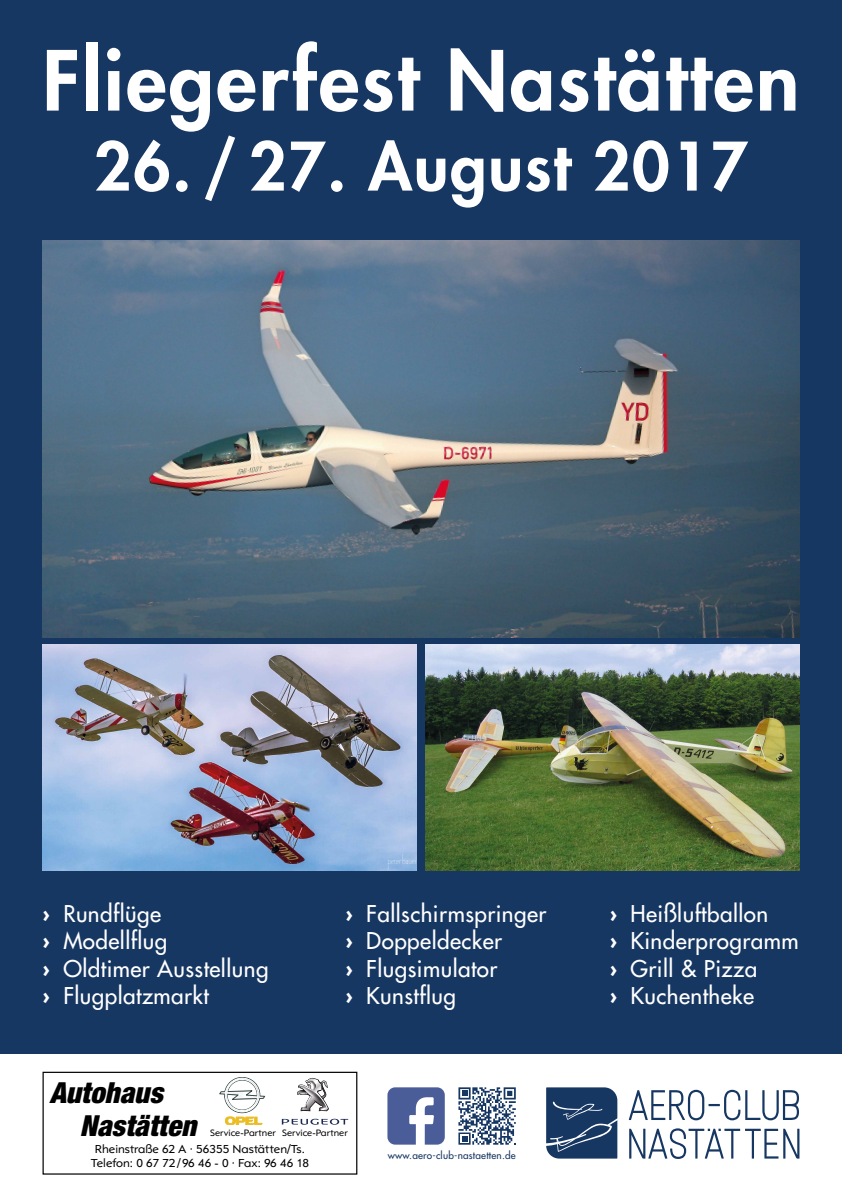
<style>
.page{position:relative;width:842px;height:1192px;background:#173763}
.page>*{position:absolute;margin:0;border:0;box-sizing:border-box;transform-origin:0 0}
.t1{font:800 80.5px "Futura Std";letter-spacing:.03em;color:#fff}
.t2{font:800 65px "Futura Std";letter-spacing:.025em;color:#fff}
.t3{font:italic 900 condensed 29.05px/32.7px "Helvetica Neue LT";color:#000}
.t4{font:500 22.5px/27.5px "Futura Std";letter-spacing:.02em;color:#fff}
.t5{font:12.1px/14.5px "Opel Sans";color:#000;text-align:center}
.t6{font:500 10px "Futura Std";letter-spacing:.02em;color:#173763}
.t7{font:9.7px "Opel Sans";color:#000}
.s1{font-weight:800}
</style>
<div class="page">
<div style="left:0;top:1054px;width:842px;height:138px;background:#fff"></div>
<svg style="left:629px;top:1090px;width:170px;height:30px"></svg>
<svg style="left:629px;top:1128px;width:170px;height:31px"></svg>
<svg style="left:546px;top:1087px;width:71px;height:72px;background:#2e4a72"></svg>
<div style="left:43px;top:1072px;width:314px;height:103px;border:1px solid #000"></div>
<svg style="left:220px;top:1077px;width:45px;height:48px"></svg>
<svg style="left:297px;top:1078px;width:32px;height:33px"></svg>
<svg style="left:282px;top:1119px;width:66px;height:6px"></svg>
<svg style="left:458px;top:1087px;width:58px;height:58px"></svg>
<svg style="left:387px;top:1087px;width:58px;height:58px"></svg>
<img style="left:43px;top:241px;width:756px;height:397px">
<img style="left:43px;top:645px;width:374px;height:226px">
<img style="left:425px;top:645px;width:374px;height:226px">
<h1 class="t1" style="left:43px;top:30px;width:758px">Fliegerfest Nastätten</h1>
<h2 class="t2" style="left:94px;top:125px;width:655px">26. / 27. August 2017</h2>
<p class="t4" style="left:43px;top:900px;width:228px"><span class="s1">›</span> Rundflüge<br><span class="s1">›</span> Modellflug<br><span class="s1">›</span> Oldtimer Ausstellung <span class="s1">›</span> Flugplatzmarkt</p>
<p class="t4" style="left:610px;top:900px;width:190px"><span class="s1">›</span> Heißluftballon<br><span class="s1">›</span> Kinderprogramm <span class="s1">›</span> Grill &amp; Pizza<br><span class="s1">›</span> Kuchentheke</p>
<p class="t4" style="left:345px;top:900px;width:202px"><span class="s1">›</span> Fallschirmspringer <span class="s1">›</span> Doppeldecker<br><span class="s1">›</span> Flugsimulator<br><span class="s1">›</span> Kunstflug</p>
<p class="t3" style="left:80px;top:1076px;width:118px;text-indent:-30px">Autohaus<br>Nastätten</p>
<p class="t7" style="left:210px;top:1127px;width:139px">Service-Partner Service-Partner</p>
<p class="t5" style="left:91px;top:1141px;width:219px">Rheinstraße 62 A · 56355 Nastätten/Ts.<br>Telefon: 0 67 72/96 46 - 0 · Fax: 96 46 18</p>
<p class="t6" style="left:388px;top:1149px;width:130px">www.aero-club-nastaetten.de</p>
</div>
